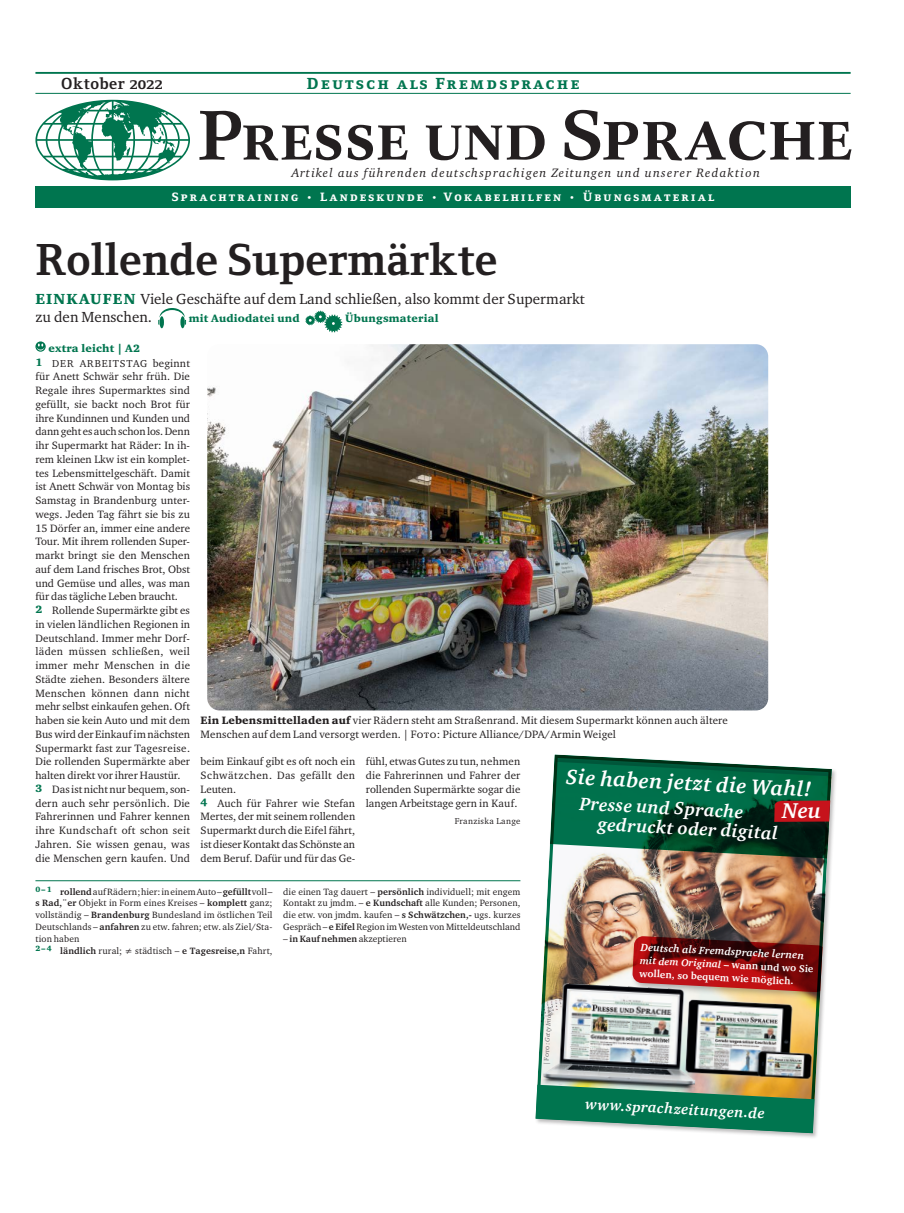
<style>
.page{position:relative;width:904px;height:1213px;background:#fff}
.page>*{position:absolute;margin:0;border:0;box-sizing:border-box;transform-origin:0 0}
.t1{font:46.25px "Foundry Form Serif Bold OSF";letter-spacing:.005em;color:#231f20}
.t2{font:italic 700 22px "Charter ITC Std";color:#fff}
.t3{font:italic 700 21.75px "Charter ITC Std";color:#fff}
.t4{font:italic 700 18.5px/19.5px "Charter ITC Std";color:#fff}
.t5{font:16.5px "Foundry Form Serif Extra Bold SC";letter-spacing:.155em;color:#00754f}
.t6{font:16.5px "Foundry Form Serif Bold OSF";letter-spacing:.03em;color:#231f20}
.t7{font:italic 700 15.25px "Charter ITC Std";color:#fff}
.t8{font:15px/17.5px "Charter ITC Std";color:#231f20}
.t9{font:italic 12.5px "Charter ITC Std";letter-spacing:.1em;color:#231f20}
.t10{font:12.5px "Foundry Form Serif Extra Bold SC";letter-spacing:.175em;color:#fff}
.t11{font:11px/13.8px "Charter ITC Std";letter-spacing:.005em;color:#231f20}
.t12{font:900 11px "Charter ITC Std";letter-spacing:.015em;color:#00754f}
.t13{font:italic 700 10.88px "Charter ITC Std";color:#fff}
.t14{font:italic 700 10.25px "Charter ITC Std";color:#fff}
.t15{font:10.25px "F5 Charter ITC Bold OS";color:#fff}
.t16{font:10.25px "Charter ITC Std";letter-spacing:.085em;color:#231f20}
.t17{font:9.38px/11.8px "Charter ITC Std";letter-spacing:.015em;color:#231f20}
.t18{font:8.75px "Charter ITC Std";letter-spacing:.04em;color:#231f20}
.t19{font:italic 6.5px "Charter ITC Std";color:#636366}
.s1{font-weight:900;color:#00754f}
.s2{font-weight:900;font-size:11px;color:#00754f}
.s3{font-size:11px}
.s4{font-weight:900}
.s5{font-family:"F5 Charter ITC Regular SC"}
.s6{font-family:"Charter ITC Bold OS"}
.s7{font-style:normal}
.s8{font-family:"F5 Charter ITC Bold OS";font-weight:400;font-style:normal}
</style>
<div class="page">
<div style="left:35px;top:187px;width:815px;height:21px;background:#00754f"></div>
<svg style="left:35px;top:100px;width:155px;height:80px"></svg>
<svg style="left:199px;top:110px;width:652px;height:51px"></svg>
<hr style="left:35px;top:72px;width:815px;height:2px;background:#00754f">
<hr style="left:35px;top:93px;width:815px;height:1px;background:#00754f">
<hr style="left:35px;top:880px;width:485px;height:1px;background:#00754f">
<svg style="left:158px;top:308px;width:28px;height:20px"></svg>
<svg style="left:305px;top:311px;width:37px;height:21px"></svg>
<div style="left:534px;top:753px;width:303px;height:386px;background:#231f20;opacity:.3"></div>
<img style="left:535px;top:754px;width:296px;height:379px">
<svg style="left:535px;top:1084px;width:279px;height:49px;background:#428e6a"></svg>
<svg style="left:550px;top:754px;width:281px;height:104px;background:#2a684f"></svg>
<svg style="left:35px;top:341px;width:11px;height:11px"></svg>
<svg style="left:37px;top:343px;width:8px;height:7px"></svg>
<img style="left:207px;top:344px;width:561px;height:366px">
<h3 class="t6" style="left:61px;top:74px;width:103px">Oktober 2022</h3>
<h3 class="t5" style="left:307px;top:74px;width:274px">Deutsch als Fremdsprache</h3>
<p class="t9" style="left:292px;top:165px;width:469px">Artikel aus führenden deutschsprachigen Zeitungen und unserer Redaktion</p>
<p class="t10" style="left:172px;top:190px;width:544px">Sprachtraining • Landeskunde • Vokabelhilfen • Übungsmaterial</p>
<h1 class="t1" style="left:35px;top:233px;width:463px">Rollende Supermärkte</h1>
<h3 class="t8" style="left:35px;top:290px;width:551px"><span class="s1">EINKAUFEN</span> Viele Geschäfte auf dem Land schließen, also kommt der Supermarkt zu den Menschen.</h3>
<p class="t12" style="left:189px;top:311px;width:112px">mit Audiodatei und</p>
<p class="t12" style="left:345px;top:311px;width:95px">Übungsmaterial</p>
<p class="t12" style="left:48px;top:341px;width:93px">extra leicht | A2</p>
<p class="t16" style="left:35px;top:357px;width:156px"><span class="s2">1</span> DER ARBEITSTAG <span class="s3">beginnt</span></p>
<p class="t11" style="left:35px;top:369px;width:156px">für Anett Schwär sehr früh. Die<br>Regale ihres Supermarktes sind gefüllt, sie backt noch Brot für ihre Kundinnen und Kunden und dann geht es auch schon los. Denn ihr Supermarkt hat Räder: In ih&shy;rem kleinen Lkw ist ein komplet&shy;tes Lebensmittelgeschäft. Damit ist Anett Schwär von Montag bis<br>Samstag in Brandenburg unter&shy;wegs. Jeden Tag fährt sie bis zu<br>15 Dörfer an, immer eine andere<br>Tour. Mit ihrem rollenden Super&shy;markt bringt sie den Menschen auf dem Land frisches Brot, Obst und Gemüse und alles, was man für das tägliche Leben braucht.<br><span class="s1">2</span> Rollende Supermärkte gibt es in vielen ländlichen Regionen in<br>Deutschland. Immer mehr Dorf&shy;läden müssen schließen, weil immer mehr Menschen in die<br>Städte ziehen. Besonders ältere<br>Menschen können dann nicht mehr selbst einkaufen gehen. Oft haben sie kein Auto und mit dem<br>Bus wird der Einkauf im nächsten<br>Supermarkt fast zur Tagesreise.<br>Die rollenden Supermärkte aber halten direkt vor ihrer Haustür.<br><span class="s1">3</span> Das ist nicht nur bequem, son&shy;dern auch sehr persönlich. Die<br>Fahrerinnen und Fahrer kennen ihre Kundschaft oft schon seit<br>Jahren. Sie wissen genau, was die Menschen gern kaufen. Und</p>
<p class="t11" style="left:201px;top:713px;width:529px"><span class="s4">Ein Lebensmittelladen auf</span> vier Rädern steht am Straßenrand. Mit diesem Supermarkt können auch ältere<br>Menschen auf dem Land versorgt werden. | <span class="s5">Foto:</span> Picture Alliance/DPA/Armin Weigel</p>
<p class="t11" style="left:201px;top:754px;width:156px">beim Einkauf gibt es oft noch ein<br>Schwätzchen. Das gefällt den<br>Leuten.<br><span class="s1">4</span> Auch für Fahrer wie Stefan<br>Mertes, der mit seinem rollenden<br>Supermarkt durch die Eifel fährt, ist dieser Kontakt das Schönste an dem Beruf. Dafür und für das Ge-</p>
<p class="t11" style="left:366px;top:754px;width:156px;text-align:justify">fühl, etwas Gutes zu tun, nehmen die Fahrerinnen und Fahrer der rollenden Supermärkte sogar die langen Arbeitstage gern in Kauf.</p>
<h3 class="t3" style="left:566px;top:763px;width:247px;rotate:3deg">Sie haben jetzt die Wahl!</h3>
<h3 class="t4" style="left:599px;top:794px;width:182px;text-indent:-19px;rotate:3deg">Presse und Sprache gedruckt oder digital</h3>
<h2 class="t2" style="left:782px;top:796px;width:40px">Neu</h2>
<p class="t18" style="left:454px;top:815px;width:67px">Franziska Lange</p>
<p class="t17" style="left:35px;top:885px;width:239px"><sup>0–1</sup> <span class="s6">rollend</span> auf Rädern; hier: in einem Auto – <span class="s6">gefüllt</span> voll – <span class="s6">s Rad,¨er</span> Objekt in Form eines Kreises – <span class="s6">komplett</span> ganz; vollständig – <span class="s6">Brandenburg</span> Bundesland im östlichen Teil Deutschlands – <span class="s6">anfahren</span> zu etw. fahren; etw. als Ziel/Sta&shy;tion haben<br><sup>2–4</sup> <span class="s6">ländlich</span> rural; ≠ städtisch – <span class="s6">e Tagesreise,n</span> Fahrt,</p>
<p class="t17" style="left:283px;top:885px;width:239px;text-align:justify">die einen Tag dauert – <span class="s6">persönlich</span> individuell; mit engem Kontakt zu jmdm. – <span class="s6">e Kundschaft</span> alle Kunden; Personen, die etw. von jmdm. kaufen – <span class="s6">s Schwätzchen,-</span> ugs. kurzes Gespräch – <span class="s6">e Eifel</span> Region im Westen von Mitteldeutschland</p>
<p class="t17" style="left:283px;top:932px;width:125px">– <span class="s6">in Kauf nehmen</span> akzeptieren</p>
<p class="t19" style="left:542px;top:1064px;width:60px;rotate:-87deg">| <span class="s7">Foto:</span> Getty Images</p>
<p class="t13" style="left:641px;top:940px;width:165px;rotate:3deg">Deutsch als Fremdsprache lernen</p>
<p class="t14" style="left:640px;top:953px;width:175px;rotate:3deg">mit dem Original <span class="s8">– wann und wo Sie</span></p>
<p class="t15" style="left:639px;top:966px;width:156px;rotate:3deg">wollen, so bequem wie möglich.</p>
<h3 class="t7" style="left:586px;top:1094px;width:181px;rotate:3deg">www.sprachzeitungen.de</h3>
</div>
